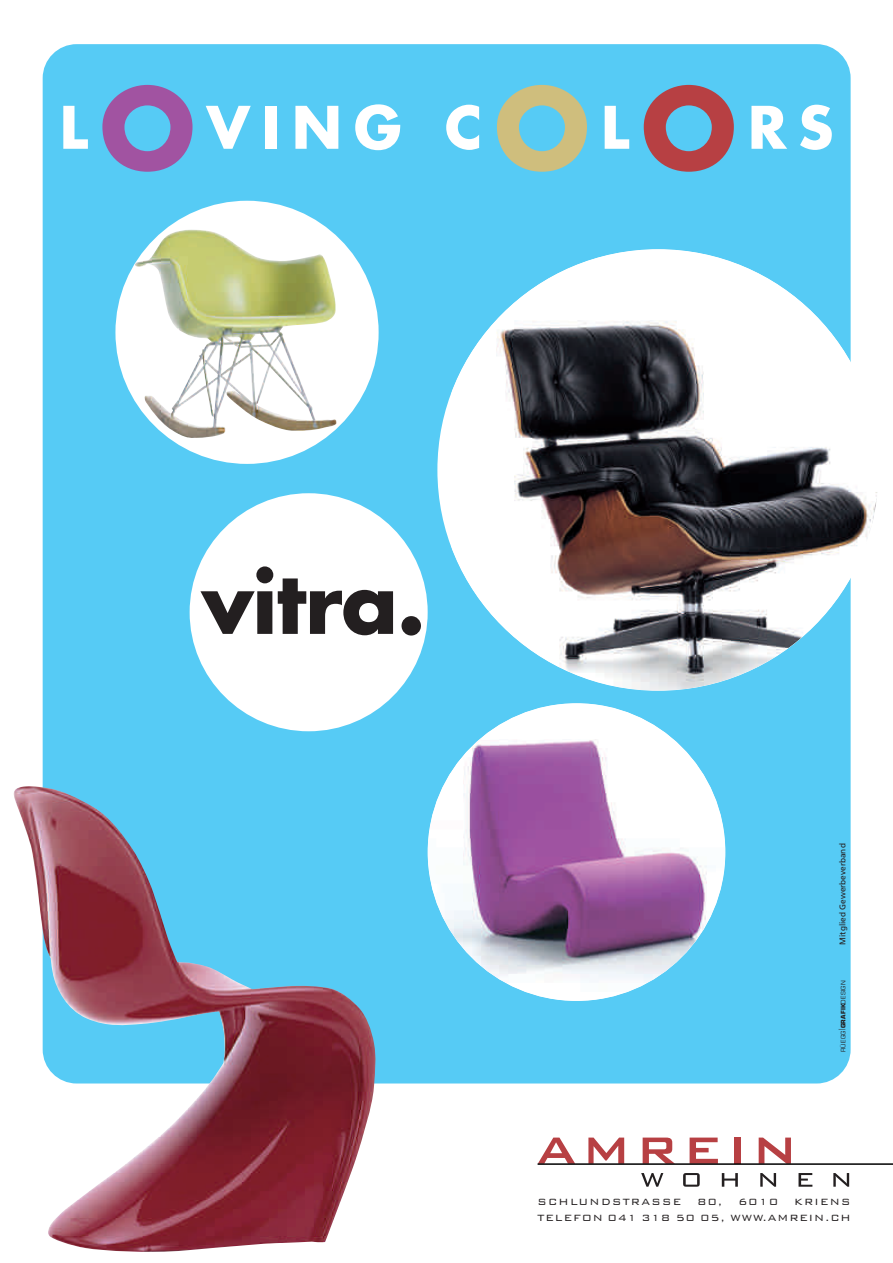
<style>
.page{position:relative;width:893px;height:1263px;background:#fff}
.page>*{position:absolute;margin:0;border:0;box-sizing:border-box;transform-origin:0 0}
.t1{font:83.1px "Futura Bold+RBJGMH";letter-spacing:-.015em;color:#231f20}
.t2{font:57px "Futura Bold+RBJGMH";letter-spacing:.205em;color:#fff}
.t3{font:12px/16px "Bank Gothic BT Light+OCAUNK";letter-spacing:.09em;color:#231f20;text-align:right}
.t4{font:9px "Eurostile+DDADHI";color:#231f20;scale:.67 1}
.t5{font:8.25px "Frutiger";color:#231f20}
.t6{font:6px "Eurostile+DDADHI";letter-spacing:.035em;color:#231f20}
.s1{font-size:108px;color:#a153a1}
.s2{font-size:108px;color:#cfbe7d}
.s3{font-size:108px;color:#b74043}
.s4{font-family:"Eurostile Bold+KLMGQA"}
</style>
<div class="page">
<div style="left:43px;top:44px;width:808px;height:1039px;background:#56cbf5;border-radius:34px"></div>
<img style="left:13px;top:786px;width:363px;height:466px">
<img style="left:452px;top:249px;width:426px;height:442px">
<div style="left:115px;top:201px;width:264px;height:263px;background:#fff;border-radius:50%"></div>
<img style="left:135px;top:229px;width:201px;height:209px">
<img style="left:428px;top:703px;width:297px;height:298px;border-radius:50%">
<svg style="left:641px;top:1173px;width:22px;height:14px"></svg>
<svg style="left:683px;top:1173px;width:17px;height:14px"></svg>
<svg style="left:722px;top:1173px;width:16px;height:14px"></svg>
<svg style="left:760px;top:1173px;width:16px;height:14px"></svg>
<svg style="left:798px;top:1173px;width:14px;height:14px"></svg>
<svg style="left:833px;top:1173px;width:16px;height:14px"></svg>
<svg style="left:538px;top:1137px;width:37px;height:26px"></svg>
<svg style="left:588px;top:1137px;width:36px;height:26px"></svg>
<svg style="left:643px;top:1137px;width:31px;height:26px"></svg>
<svg style="left:690px;top:1137px;width:28px;height:26px"></svg>
<div style="left:734px;top:1137px;width:6px;height:27px;background:#b74043"></div>
<svg style="left:759px;top:1137px;width:32px;height:26px"></svg>
<hr style="left:538px;top:1163px;width:355px;height:2px;background:#000">
<div style="left:190px;top:493px;width:238px;height:238px;background:#fff;border-radius:50%"></div>
<h2 class="t2" style="left:60px;top:88px;width:775px">L<span class="s1">O</span>VING C<span class="s2">O</span>L<span class="s3">O</span>RS</h2>
<h1 class="t1" style="left:202px;top:545px;width:225px">vitra.</h1>
<p class="t5" style="left:839px;top:945px;width:103px;rotate:-90deg">Mitglied Gewerbeverband</p>
<p class="t6" style="left:840px;top:1052px;width:73px;rotate:-90deg">RÜEGG <span class="s4">GRAFIK</span>DESIGN</p>
<p class="t4" style="left:837px;top:1030px;width:4px;rotate:-90deg">|</p>
<p class="t3" style="left:538px;top:1193px;width:145px">SCHLUNDSTRASSE</p>
<p class="t3" style="left:697px;top:1193px;width:27px">80,</p>
<p class="t3" style="left:738px;top:1193px;width:41px">6010</p>
<p class="t3" style="left:538px;top:1193px;width:314px">KRIENS<br>TELEFON 041 318 50 05, WWW.AMREIN.CH</p>
</div>
